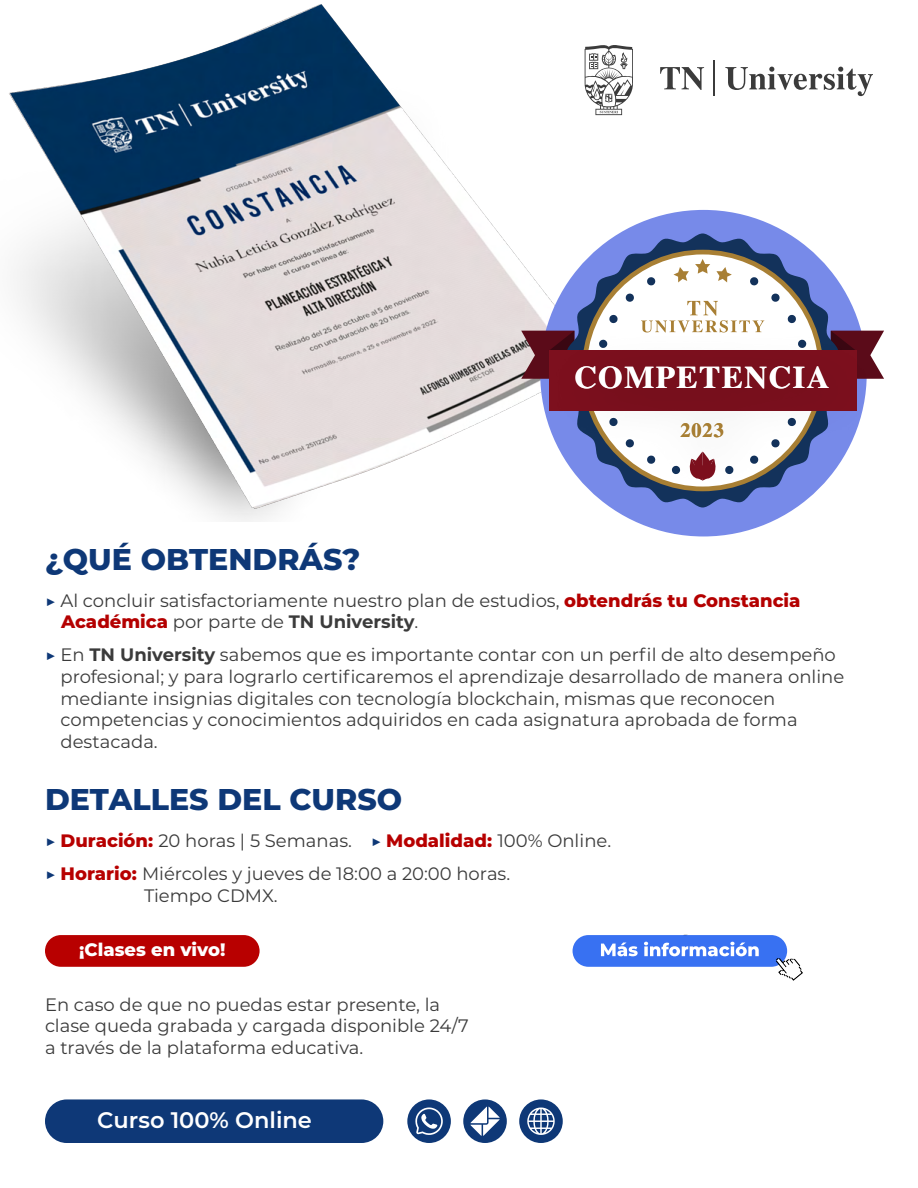
<style>
.page{position:relative;width:918px;height:1188px;background:#fff}
.page>*{position:absolute;margin:0;border:0;box-sizing:border-box;transform-origin:0 0}
.t1{font:700 31.65px "TG Roman";letter-spacing:.05em;color:#fff}
.t2{font:800 30px "Montserrat";color:#0e3877}
.t3{font:600 22.5px "Montserrat";color:#fff}
.t4{font:700 20.1px "TG Roman";color:#a87f34}
.t5{font:18px/21.6px "Montserrat";color:#3b3b3b}
.t6{font:800 18px "Montserrat";color:#fff}
.s1{color:#0e3877}
.s2{font-weight:800;color:#b40000}
.s3{font-weight:800;color:rgb(180 0 0/0)}
.s4{font-weight:700}
.s5{color:rgb(17 77 241/0)}
.s6{font-weight:800;color:#b70000}
</style>
<div class="page">
<div style="left:45px;top:935px;width:215px;height:32px;background:#b80000;border-radius:16px"></div>
<div style="left:573px;top:935px;width:214px;height:32px;background:#3871f2;border-radius:16px"></div>
<svg style="left:776px;top:958px;width:27px;height:23px"></svg>
<img style="left:9px;top:4px;width:682px;height:517px">
<div style="left:540px;top:210px;width:327px;height:326px;background:#778ae9;border-radius:50%"></div>
<svg style="left:566px;top:233px;width:273px;height:72px"></svg>
<div style="left:587px;top:254px;width:232px;height:233px;background:#fff;border-radius:50%"></div>
<svg style="left:695px;top:259px;width:15px;height:15px"></svg>
<svg style="left:716px;top:267px;width:16px;height:15px"></svg>
<svg style="left:674px;top:267px;width:15px;height:15px"></svg>
<svg style="left:647px;top:277px;width:9px;height:9px"></svg>
<svg style="left:625px;top:293px;width:9px;height:9px"></svg>
<svg style="left:771px;top:293px;width:9px;height:9px"></svg>
<svg style="left:750px;top:277px;width:9px;height:9px"></svg>
<svg style="left:687px;top:301px;width:31px;height:4px"></svg>
<img style="left:517px;top:305px;width:367px;height:217px">
<svg style="left:601px;top:943px;width:37px;height:13px"></svg>
<svg style="left:644px;top:942px;width:115px;height:14px"></svg>
<div style="left:45px;top:1099px;width:338px;height:44px;background:#0e3877;border-radius:22px"></div>
<div style="left:463px;top:1099px;width:44px;height:44px;background:#0e3877;border-radius:50%"></div>
<svg style="left:470px;top:1107px;width:30px;height:29px"></svg>
<div style="left:407px;top:1099px;width:44px;height:44px;background:#0e3877;border-radius:50%"></div>
<svg style="left:415px;top:1108px;width:28px;height:27px"></svg>
<div style="left:519px;top:1099px;width:44px;height:44px;background:#0e3877;border-radius:50%"></div>
<svg style="left:527px;top:1108px;width:28px;height:27px"></svg>
<svg style="left:585px;top:44px;width:48px;height:71px"></svg>
<svg style="left:660px;top:67px;width:44px;height:23px"></svg>
<svg style="left:725px;top:67px;width:148px;height:29px"></svg>
<hr style="left:714px;top:60px;width:1px;height:35px;background:#3b3b3b">
<h1 class="t1" style="left:574px;top:353px;width:257px">COMPETENCIA</h1>
<h2 class="t2" style="left:45px;top:537px;width:317px">¿QUÉ OBTENDRÁS?</h2>
<p class="t4" style="left:680px;top:415px;width:45px">2023</p>
<p class="t5" style="left:45px;top:589px;width:757px"><span class="s1">▶</span> Al concluir satisfactoriamente nuestro plan de estudios, <span class="s2">obtendrás tu Constancia </span><span class="s3">▶</span> <span class="s2">Académica</span> por parte de <span class="s4">TN University</span>.</p>
<p class="t5" style="left:45px;top:644px;width:801px"><span class="s1">▶</span> En <span class="s4">TN University</span> sabemos que es importante contar con un perfil de alto desempeño <span class="s5">▶</span> profesional; y para lograrlo certificaremos el aprendizaje desarrollado de manera online <span class="s5">▶</span> mediante insignias digitales con tecnología blockchain, mismas que reconocen<br><span class="s5">▶</span> competencias y conocimientos adquiridos en cada asignatura aprobada de forma<br><span class="s5">▶</span> destacada.</p>
<h2 class="t2" style="left:45px;top:777px;width:359px">DETALLES DEL CURSO</h2>
<p class="t5" style="left:45px;top:823px;width:568px;line-height:33.6px"><span class="s1">▶</span> <span class="s6">Duración:</span> 20 horas | 5 Semanas. <span class="s1">▶</span> <span class="s6">Modalidad:</span> 100% Online. <span class="s1">▶</span> <span class="s6">Horario:</span> Miércoles y jueves de 18:00 a 20:00 horas.</p>
<p class="t5" style="left:144px;top:884px;width:135px">Tiempo CDMX.</p>
<p class="t6" style="left:79px;top:937px;width:148px">¡Clases en vivo!</p>
<p class="t5" style="left:45px;top:993px;width:425px">En caso de que no puedas estar presente, la clase queda grabada y cargada disponible 24/7 a través de la plataforma educativa.</p>
<p class="t3" style="left:97px;top:1104px;width:216px">Curso 100% Online</p>
</div>
